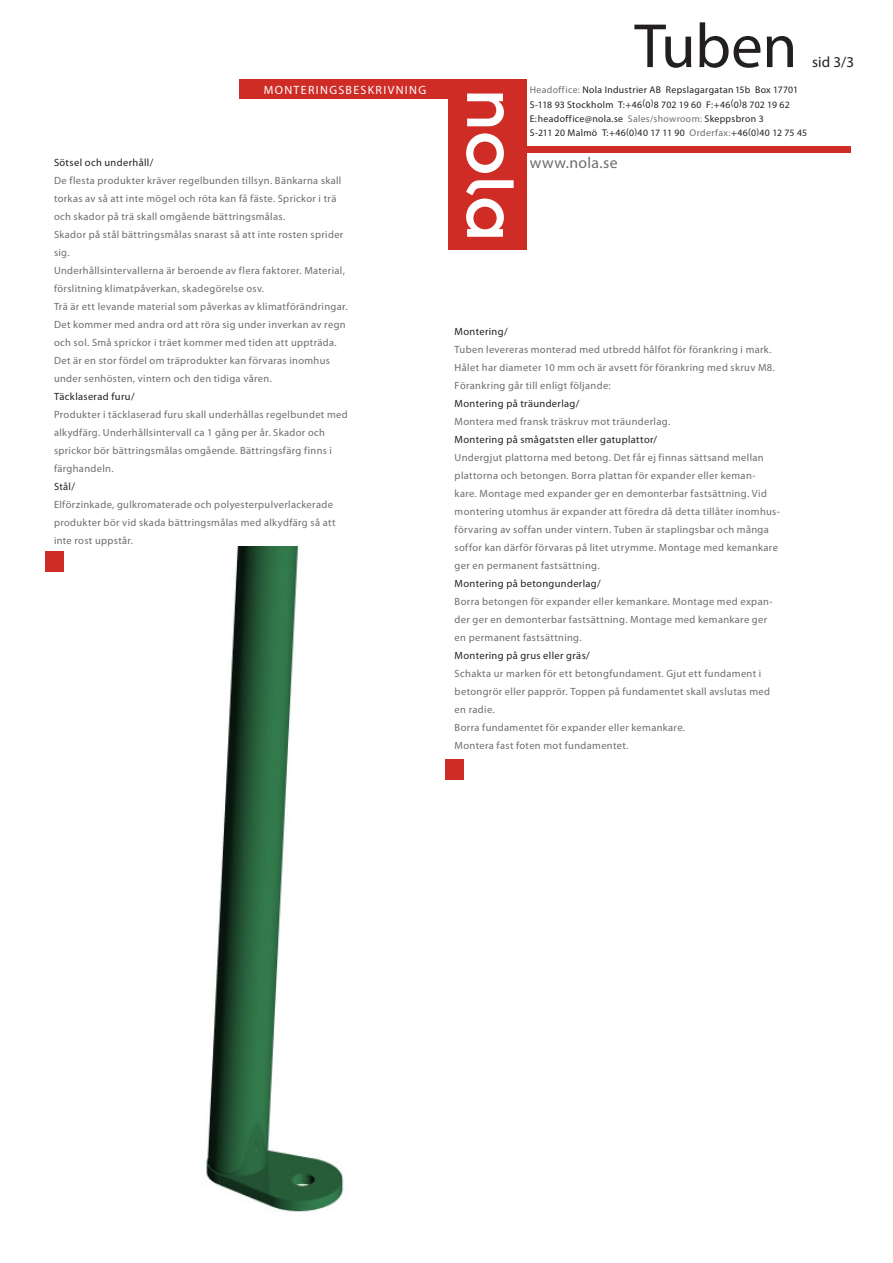
<style>
.page{position:relative;width:893px;height:1263px;background:#fff}
.page>*{position:absolute;margin:0;border:0;box-sizing:border-box;transform-origin:0 0}
.t1{font:63px "Myriad Pro";letter-spacing:-.01em;color:#231f20}
.t2{font:15.75px "Myriad Pro";letter-spacing:.02em;color:#6c6d70}
.t3{font:15px "Myriad Pro";color:#231f20}
.t4{font:12px "Myriad Pro";letter-spacing:.11em;color:#fff}
.t5{font:10.5px/18px "Myriad Pro";letter-spacing:.035em;color:#6c6d70}
.t6{font:10.5px "Myriad Pro";letter-spacing:.035em;color:#231f20}
.t7{font:9.75px/14.4px "Myriad Pro";letter-spacing:.035em;color:#231f20}
.s1{color:#6c6d70}
</style>
<div class="page">
<div style="left:448px;top:80px;width:78px;height:170px;background:#cf2c26"></div>
<svg style="left:467px;top:94px;width:37px;height:32px"></svg>
<svg style="left:466px;top:133px;width:38px;height:40px"></svg>
<svg style="left:466px;top:180px;width:48px;height:57px"></svg>
<div style="left:525px;top:147px;width:325px;height:6px;background:#cf2c26"></div>
<div style="left:239px;top:80px;width:212px;height:19px;background:#cf2c26"></div>
<img style="left:205px;top:547px;width:139px;height:665px">
<div style="left:445px;top:759px;width:18px;height:20px;background:#cf2c26"></div>
<div style="left:45px;top:551px;width:18px;height:21px;background:#cf2c26"></div>
<p class="t4" style="left:264px;top:82px;width:164px">MONTERINGSBESKRIVNING</p>
<p class="t6" style="left:54px;top:156px;width:101px">Sötsel och underhåll/</p>
<p class="t5" style="left:54px;top:172px;width:295px">De flesta produkter kräver regelbunden tillsyn. Bänkarna skall torkas av så att inte mögel och röta kan få fäste. Sprickor i trä och skador på trä skall omgående bättringsmålas.<br>Skador på stål bättringsmålas snarast så att inte rosten sprider sig.<br>Underhållsintervallerna är beroende av flera faktorer. Material, förslitning klimatpåverkan, skadegörelse osv.<br>Trä är ett levande material som påverkas av klimatförändringar.<br>Det kommer med andra ord att röra sig under inverkan av regn och sol. Små sprickor i träet kommer med tiden att uppträda.<br>Det är en stor fördel om träprodukter kan förvaras inomhus under senhösten, vintern och den tidiga våren.</p>
<p class="t6" style="left:54px;top:390px;width:82px">Täcklaserad furu/</p>
<p class="t5" style="left:54px;top:406px;width:295px">Produkter i täcklaserad furu skall underhållas regelbundet med alkydfärg. Underhållsintervall ca 1 gång per år. Skador och sprickor bör bättringsmålas omgående. Bättringsfärg finns i färghandeln.</p>
<p class="t6" style="left:54px;top:480px;width:23px">Stål/</p>
<p class="t5" style="left:54px;top:496px;width:283px">Elförzinkade, gulkromaterade och polyesterpulverlackerade produkter bör vid skada bättringsmålas med alkydfärg så att inte rost uppstår.</p>
<h1 class="t1" style="left:634px;top:7px;width:164px">Tuben</h1>
<h3 class="t3" style="left:812px;top:53px;width:44px">sid 3/3</h3>
<p class="t7" style="left:530px;top:83px;width:279px"><span class="s1">Headoffice:</span> Nola Industrier AB Repslagargatan 15b Box 17701<br>S-118 93 Stockholm T:+46(0)8 702 19 60 F:+46(0)8 702 19 62<br>E:headoffice@nola.se <span class="s1">Sales/showroom:</span> Skeppsbron 3<br>S-211 20 Malmö T:+46(0)40 17 11 90 <span class="s1">Orderfax:</span>+46(0)40 12 75 45</p>
<h2 class="t2" style="left:530px;top:153px;width:89px">www.nola.se</h2>
<p class="t6" style="left:455px;top:325px;width:55px">Montering/</p>
<p class="t5" style="left:455px;top:340px;width:322px">Tuben levereras monterad med utbredd hålfot för förankring i mark.<br>Hålet har diameter 10 mm och är avsett för förankring med skruv M8.<br>Förankring går till enligt följande:</p>
<p class="t6" style="left:455px;top:397px;width:126px">Montering på träunderlag/</p>
<p class="t5" style="left:455px;top:412px;width:217px">Montera med fransk träskruv mot träunderlag.</p>
<p class="t6" style="left:455px;top:433px;width:204px">Montering på smågatsten eller gatuplattor/</p>
<p class="t5" style="left:455px;top:448px;width:327px">Undergjut plattorna med betong. Det får ej finnas sättsand mellan plattorna och betongen. Borra plattan för expander eller keman&shy;kare. Montage med expander ger en demonterbar fastsättning. Vid montering utomhus är expander att föredra då detta tillåter inomhus&shy;förvaring av soffan under vintern. Tuben är staplingsbar och många soffor kan därför förvaras på litet utrymme. Montage med kemankare ger en permanent fastsättning.</p>
<p class="t6" style="left:455px;top:577px;width:148px">Montering på betongunderlag/</p>
<p class="t5" style="left:455px;top:592px;width:319px">Borra betongen för expander eller kemankare. Montage med expan&shy;der ger en demonterbar fastsättning. Montage med kemankare ger en permanent fastsättning.</p>
<p class="t6" style="left:455px;top:649px;width:137px">Montering på grus eller gräs/</p>
<p class="t5" style="left:455px;top:664px;width:317px">Schakta ur marken för ett betongfundament. Gjut ett fundament i betongrör eller papprör. Toppen på fundamentet skall avslutas med en radie.<br>Borra fundamentet för expander eller kemankare.<br>Montera fast foten mot fundamentet.</p>
</div>
